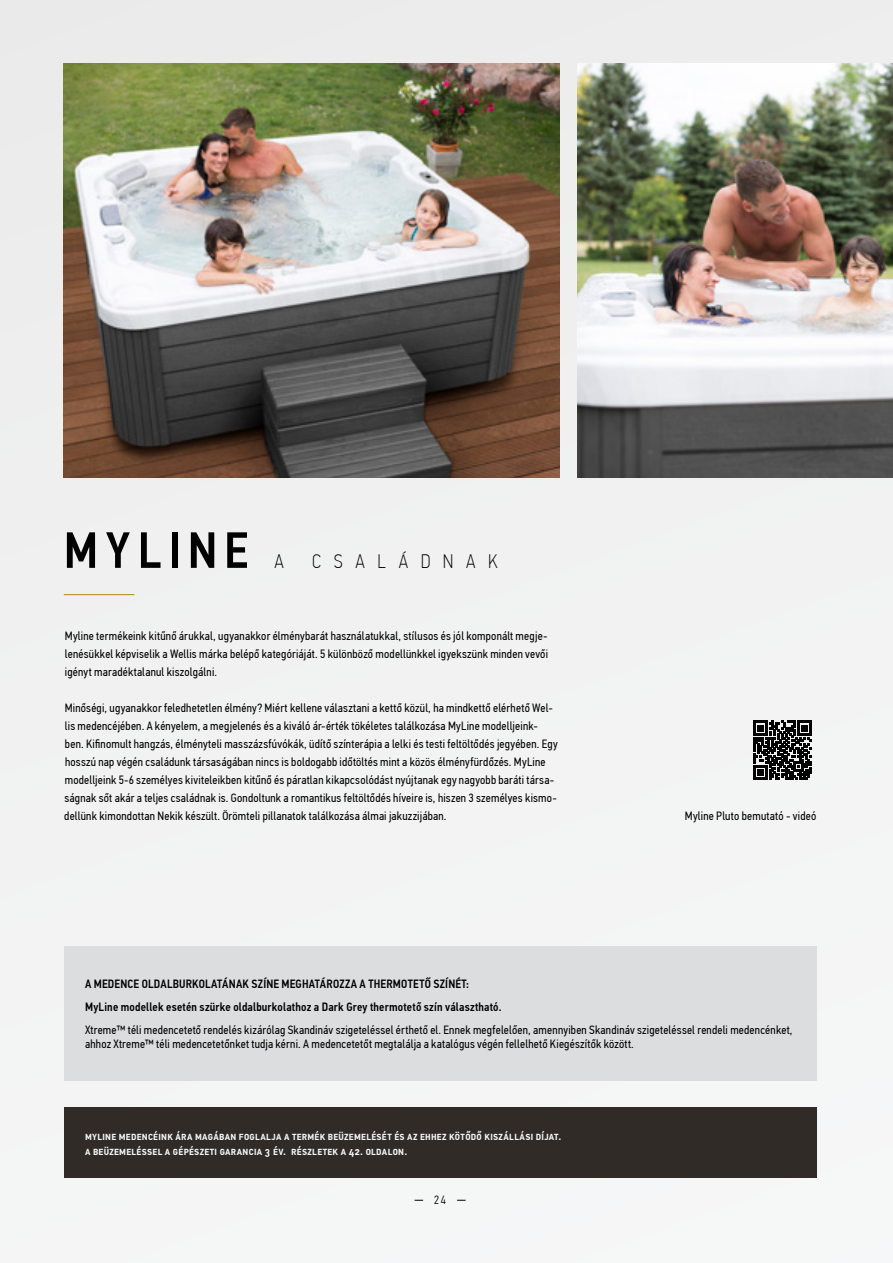
<style>
.page{position:relative;width:893px;height:1263px;background:#f2f2f3}
.page>*{position:absolute;margin:0;border:0;box-sizing:border-box;transform-origin:0 0}
.t1{font:500 51px "PF Din Text Cond Pro";letter-spacing:.145em;color:#000}
.t2{font:100 19.5px "PF Din Text Cond Pro";letter-spacing:.645em;color:#000}
.t3{font:12px/18px "PF Din Text Cond Pro";letter-spacing:.015em;color:#000}
.t4{font:500 12px/14.4px "PF Din Text Cond Pro";letter-spacing:.025em;color:#fff}
.t5{font:500 12px/23px "PF Din Text Cond Pro";letter-spacing:.015em;color:#000}
.t6{font:300 12px "PF Din Text Cond Pro";color:#000}
</style>
<div class="page">
<img style="left:64px;top:64px;width:496px;height:414px">
<img style="left:578px;top:64px;width:315px;height:414px">
<hr style="left:64px;top:594px;width:70px;height:1px;background:#af8913">
<svg style="left:753px;top:720px;width:59px;height:60px"></svg>
<svg style="left:753px;top:721px;width:59px;height:58px"></svg>
<div style="left:64px;top:1108px;width:752px;height:70px;background:#332d29"></div>
<div style="left:64px;top:946px;width:752px;height:135px;background:#dcddde"></div>
<h1 class="t1" style="left:64px;top:520px;width:186px">MYLINE</h1>
<h2 class="t2" style="left:274px;top:550px;width:11px">A</h2>
<h2 class="t2" style="left:312px;top:550px;width:187px">CSALÁDNAK</h2>
<p class="t3" style="left:65px;top:627px;width:485px;text-align:justify">Myline termékeink kitűnő árukkal, ugyanakkor élménybarát használatukkal, stílusos és jól komponált megje&shy;lenésükkel képviselik a Wellis márka belépő kategóriáját. 5 különböző modellünkkel igyekszünk minden vevői igényt maradéktalanul kiszolgálni.</p>
<p class="t3" style="left:64px;top:699px;width:495px">Minőségi, ugyanakkor feledhetetlen élmény? Miért kellene választani a kettő közül, ha mindkettő elérhető Wel&shy;lis medencéjében. A kényelem, a megjelenés és a kiváló ár-érték tökéletes találkozása MyLine modelljeink&shy;ben. Kifinomult hangzás, élményteli masszázsfúvókák, üdítő színterápia a lelki és testi feltöltődés jegyében. Egy hosszú nap végén családunk társaságában nincs is boldogabb időtöltés mint a közös élményfürdőzés. MyLine modelljeink 5-6 személyes kiviteleikben kitűnő és páratlan kikapcsolódást nyújtanak egy nagyobb baráti társa&shy;ságnak sőt akár a teljes családnak is. Gondoltunk a romantikus feltöltődés híveire is, hiszen 3 személyes kismo&shy;dellünk kimondottan Nekik készült. Örömteli pillanatok találkozása álmai jakuzzijában.</p>
<p class="t3" style="left:685px;top:807px;width:133px">Myline Pluto bemutató - videó</p>
<p class="t5" style="left:85px;top:972px;width:418px">A MEDENCE OLDALBURKOLATÁNAK SZÍNE MEGHATÁROZZA A THERMOTETŐ SZÍNÉT:<br>MyLine modellek esetén szürke oldalburkolathoz a Dark Grey thermotető szín választható.</p>
<p class="t3" style="left:85px;top:1022px;width:709px;line-height:14.4px">Xtreme™ téli medencetető rendelés kizárólag Skandináv szigeteléssel érthető el. Ennek megfelelően, amennyiben Skandináv szigeteléssel rendeli medencénket, ahhoz Xtreme™ téli medencetetőnket tudja kérni. A medencetetőt megtalálja a katalógus végén fellelhető Kiegészítők között.</p>
<p class="t4" style="left:85px;top:1129px;width:478px">myline medencéink ára magában foglalja a termék beüzemelését és az ehhez kötődő kiszállási díjat. a beüzemeléssel a gépészeti garancia 3 év. részletek a 42. oldalon.</p>
<p class="t6" style="left:434px;top:1193px;width:13px">24</p>
</div>
